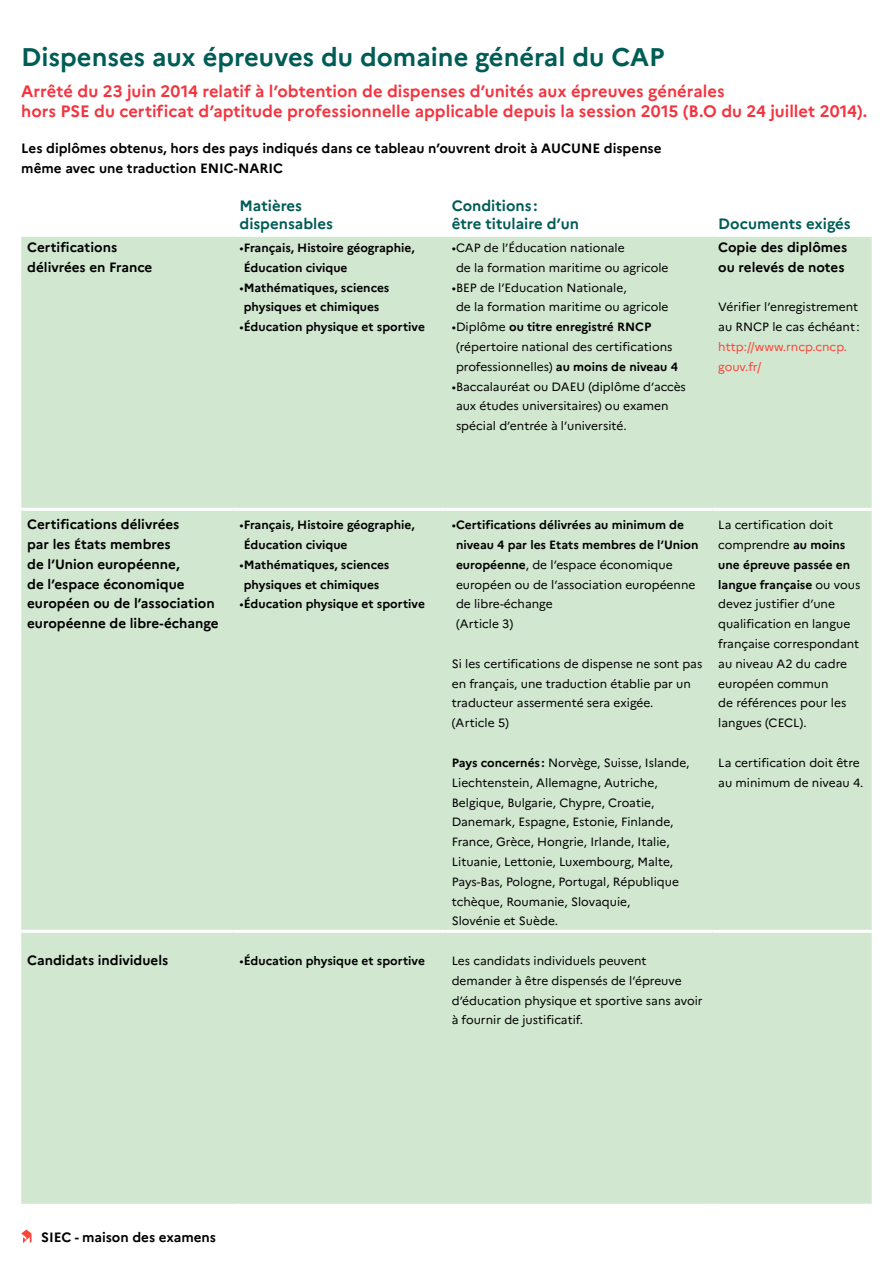
<style>
.page{position:relative;width:893px;height:1263px;background:#fff}
.page>*{position:absolute;margin:0;border:0;box-sizing:border-box;transform-origin:0 0}
.t1{font:700 25.5px "Marianne";color:#005c56}
.t2{font:700 16.5px "Marianne";color:#f33540}
.t3{font:700 15px/18px "Marianne";color:#005c56}
.t4{font:700 13.5px/19.8px "Marianne";color:#000}
.t5{font:12px/19.8px "Marianne";color:#000}
.t6{font:700 12px/19.8px "Marianne";color:#000}
.s1{font-weight:400}
.s2{font-weight:700}
.s3{color:#fd4539}
.s4{font-size:12px}
</style>
<div class="page">
<div style="left:21px;top:237px;width:851px;height:967px;background:#d1e7d0"></div>
<hr style="left:21px;top:508px;width:212px;height:3px;background:#fff">
<hr style="left:233px;top:508px;width:213px;height:3px;background:#fff">
<hr style="left:446px;top:508px;width:266px;height:3px;background:#fff">
<hr style="left:712px;top:508px;width:160px;height:3px;background:#fff">
<hr style="left:21px;top:930px;width:212px;height:3px;background:#fff">
<hr style="left:233px;top:930px;width:213px;height:3px;background:#fff">
<hr style="left:446px;top:930px;width:266px;height:3px;background:#fff">
<hr style="left:712px;top:930px;width:160px;height:3px;background:#fff">
<svg style="left:21px;top:1229px;width:10px;height:14px"></svg>
<p class="t1" style="left:21px;top:41px;width:645px">Dispenses aux épreuves du domaine général du CAP</p>
<p class="t2" style="left:21px;top:81px;width:705px">Arrêté du 23 juin 2014 relatif à l’obtention de dispenses d’unités aux épreuves générales</p>
<p class="t2" style="left:21px;top:101px;width:847px">hors PSE du certificat d’aptitude professionnelle applicable depuis la session 2015 (B.O du 24 juillet 2014).</p>
<p class="t4" style="left:21px;top:138px;width:642px">Les diplômes obtenus, hors des pays indiqués dans ce tableau n’ouvrent droit à AUCUNE dispense</p>
<p class="t4" style="left:21px;top:158px;width:263px">même avec une traduction ENIC-NARIC</p>
<p class="t4" style="left:27px;top:237px;width:91px">Certifications</p>
<p class="t4" style="left:27px;top:257px;width:127px">délivrées en France</p>
<p class="t3" style="left:239px;top:197px;width:95px">Matières dispensables</p>
<p class="t3" style="left:452px;top:197px;width:129px">Conditions :<br>être titulaire d’un</p>
<p class="t6" style="left:244px;top:238px;width:172px;text-indent:-4px"><span class="s1">•</span>Français, Histoire géographie,<br>Éducation civique</p>
<p class="t6" style="left:239px;top:277px;width:151px;text-align:center"><span class="s1">•</span>Mathématiques, sciences physiques et chimiques</p>
<p class="t6" style="left:239px;top:317px;width:187px"><span class="s1">•</span>Éducation physique et sportive</p>
<p class="t5" style="left:456px;top:238px;width:214px;text-indent:-4px">•CAP de l’Éducation nationale<br>de la formation maritime ou agricole</p>
<p class="t5" style="left:456px;top:277px;width:214px;text-indent:-4px">•BEP de l’Education Nationale,<br>de la formation maritime ou agricole</p>
<p class="t5" style="left:456px;top:317px;width:223px;text-indent:-4px">•Diplôme <span class="s2">ou titre enregistré RNCP </span>(répertoire national des certifications professionnelles) <span class="s2">au moins de niveau 4</span></p>
<p class="t5" style="left:456px;top:376px;width:231px;text-indent:-4px">•Baccalauréat ou DAEU (diplôme d’accès aux études universitaires) ou examen spécial d’entrée à l’université.</p>
<p class="t3" style="left:718px;top:215px;width:134px">Documents exigés</p>
<p class="t4" style="left:718px;top:237px;width:130px">Copie des diplômes</p>
<p class="t4" style="left:718px;top:257px;width:128px">ou relevés de notes</p>
<p class="t5" style="left:718px;top:297px;width:143px">Vérifier l’enregistrement au RNCP le cas échéant : <span class="s3">http://www.rncp.cncp. gouv.fr/</span></p>
<p class="t4" style="left:27px;top:514px;width:154px">Certifications délivrées</p>
<p class="t4" style="left:27px;top:534px;width:193px">par les <span class="s4">É</span>tats membres<br>de l’Union européenne,<br>de l’espace économique européen ou de l’association européenne de libre-échange</p>
<p class="t6" style="left:244px;top:515px;width:172px;text-indent:-4px"><span class="s1">•</span>Français, Histoire géographie,<br>Éducation civique</p>
<p class="t6" style="left:239px;top:555px;width:151px;text-align:center"><span class="s1">•</span>Mathématiques, sciences physiques et chimiques</p>
<p class="t6" style="left:239px;top:594px;width:187px"><span class="s1">•</span>Éducation physique et sportive</p>
<p class="t5" style="left:456px;top:515px;width:244px;text-indent:-4px">•<span class="s2">Certifications délivrées au minimum de niveau 4 par les Etats membres de l’Union européenne</span>, de l’espace économique européen ou de l’association européenne de libre-échange<br>(Article 3)</p>
<p class="t5" style="left:452px;top:654px;width:252px">Si les certifications de dispense ne sont pas en français, une traduction établie par un traducteur assermenté sera exigée.<br>(Article 5)</p>
<p class="t5" style="left:452px;top:753px;width:239px"><span class="s2">Pays concernés :</span> Norvège, Suisse, Islande, Liechtenstein, Allemagne, Autriche, Belgique, Bulgarie, Chypre, Croatie, Danemark, Espagne, Estonie, Finlande, France, Grèce, Hongrie, Irlande, Italie, Lituanie, Lettonie, Luxembourg, Malte, Pays-Bas, Pologne, Portugal, République tchèque, Roumanie, Slovaquie,</p>
<p class="t5" style="left:452px;top:911px;width:108px">Slovénie et Suède.</p>
<p class="t5" style="left:718px;top:515px;width:144px">La certification doit comprendre <span class="s2">au moins une épreuve passée en langue française</span> ou vous devez justifier d’une qualification en langue française correspondant au niveau A2 du cadre européen commun<br>de références pour les langues (CECL).</p>
<p class="t5" style="left:718px;top:753px;width:146px">La certification doit être au minimum de niveau 4.</p>
<p class="t4" style="left:27px;top:950px;width:142px">Candidats individuels</p>
<p class="t6" style="left:239px;top:951px;width:187px"><span class="s1">•</span>Éducation physique et sportive</p>
<p class="t5" style="left:452px;top:951px;width:252px">Les candidats individuels peuvent demander à être dispensés de l’épreuve d’éducation physique et sportive sans avoir à fournir de justificatif.</p>
<p class="t4" style="left:41px;top:1227px;width:176px">SIEC - maison des examens</p>
</div>
